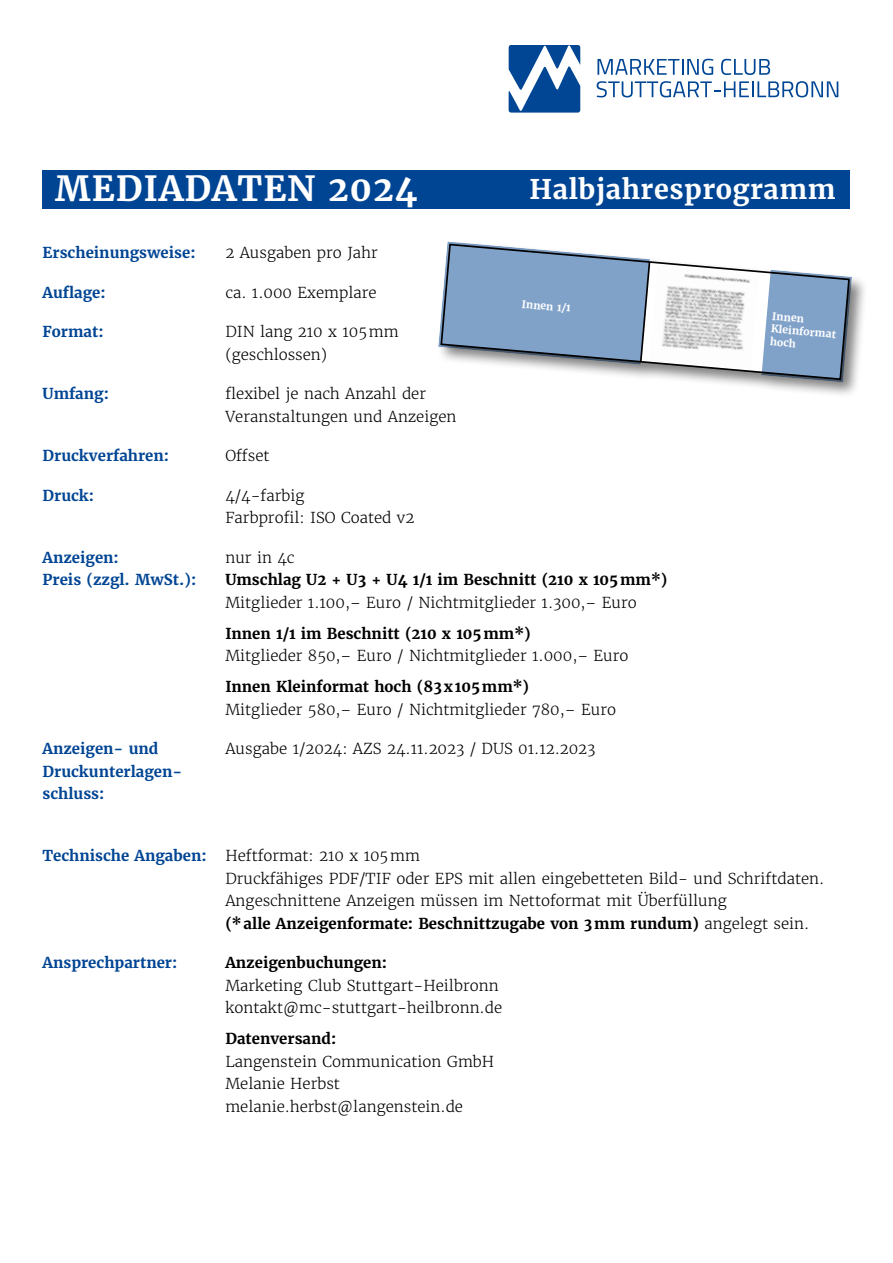
<style>
.page{position:relative;width:893px;height:1263px;background:#fff}
.page>*{position:absolute;margin:0;border:0;box-sizing:border-box;transform-origin:0 0}
.t1{font:700 34.5px "Merriweather";letter-spacing:.03em;color:#fff}
.t2{font:700 27px "Merriweather";letter-spacing:.02em;color:#fff}
.t3{font:300 15px/22.5px "Merriweather";color:#000}
.t4{font:700 15px/22.5px "Merriweather";color:#004594}
.t5{font:700 15px "Merriweather";color:#000}
.t6{font:700 10.5px/12.6px "Merriweather";color:#fff}
.s1{font-weight:700;color:#004594}
.s2{font-weight:700}
</style>
<div class="page">
<div style="left:43px;top:170px;width:807px;height:38px;background:#004594"></div>
<div style="left:436px;top:240px;width:432px;height:159px;background:#000;opacity:.5"></div>
<svg style="left:439px;top:243px;width:412px;height:138px"></svg>
<svg style="left:438px;top:241px;width:213px;height:124px;background:#8ca6c4"></svg>
<svg style="left:761px;top:270px;width:91px;height:112px;background:#849ebd"></svg>
<svg style="left:509px;top:45px;width:71px;height:68px"></svg>
<svg style="left:597px;top:59px;width:116px;height:16px"></svg>
<svg style="left:721px;top:59px;width:49px;height:16px"></svg>
<svg style="left:597px;top:81px;width:241px;height:16px"></svg>
<img style="left:649px;top:264px;width:110px;height:106px">
<h1 class="t1" style="left:55px;top:166px;width:364px">MEDIADATEN 2024</h1>
<h2 class="t2" style="left:529px;top:172px;width:308px">Halbjahresprogramm</h2>
<p class="t4" style="left:43px;top:241px;width:155px">Erscheinungsweise:</p>
<p class="t3" style="left:225px;top:242px;width:154px">2 Ausgaben pro Jahr</p>
<p class="t4" style="left:43px;top:281px;width:65px">Auflage:</p>
<p class="t3" style="left:225px;top:281px;width:153px">ca. 1.000 Exemplare</p>
<p class="t4" style="left:43px;top:320px;width:63px">Format:</p>
<p class="t3" style="left:225px;top:321px;width:175px">DIN lang 210 x 105mm (geschlossen)</p>
<p class="t4" style="left:43px;top:383px;width:68px">Umfang:</p>
<p class="t3" style="left:225px;top:383px;width:233px">flexibel je nach Anzahl der<br>Veranstaltungen und Anzeigen</p>
<p class="t4" style="left:43px;top:445px;width:128px">Druckverfahren:</p>
<p class="t3" style="left:225px;top:445px;width:46px">Offset</p>
<p class="t4" style="left:43px;top:484px;width:53px">Druck:</p>
<p class="t3" style="left:225px;top:484px;width:190px">4/4-farbig<br>Farbprofil: ISO Coated v2</p>
<p class="t4" style="left:43px;top:546px;width:78px">Anzeigen:</p>
<p class="t3" style="left:225px;top:546px;width:71px">nur in 4c</p>
<p class="t4" style="left:43px;top:569px;width:155px">Preis (zzgl. MwSt.):</p>
<p class="t5" style="left:225px;top:570px;width:443px">Umschlag U2 + U3 + U4 1/1 im Beschnitt (210 x 105mm*)</p>
<p class="t3" style="left:225px;top:591px;width:413px">Mitglieder 1.100,– Euro / Nichtmitglieder 1.300,– Euro</p>
<p class="t5" style="left:225px;top:624px;width:307px">Innen 1/1 im Beschnitt (210 x 105mm*)</p>
<p class="t3" style="left:225px;top:645px;width:405px">Mitglieder 850,– Euro / Nichtmitglieder 1.000,– Euro</p>
<p class="t5" style="left:225px;top:677px;width:305px">Innen Kleinformat hoch (83x105mm*)</p>
<p class="t3" style="left:225px;top:698px;width:392px">Mitglieder 580,– Euro / Nichtmitglieder 780,– Euro</p>
<p class="t4" style="left:43px;top:738px;width:117px">Anzeigen- und</p>
<p class="t3" style="left:225px;top:738px;width:372px">Ausgabe 1/2024: AZS 24.11.2023 / DUS 01.12.2023</p>
<p class="t4" style="left:43px;top:760px;width:141px">Druckunterlagen&shy;schluss:</p>
<p class="t6" style="left:522px;top:297px;width:51px;rotate:5deg">Innen 1/1</p>
<p class="t6" style="left:773px;top:310px;width:67px;rotate:5deg">Innen<br>Kleinformat hoch</p>
<p class="t3" style="left:225px;top:845px;width:600px;text-indent:-183px"><span class="s1">Technische Angaben:</span> Heftformat: 210 x 105mm<br>Druckfähiges PDF/TIF oder EPS mit allen eingebetteten Bild- und Schriftdaten.<br>Angeschnittene Anzeigen müssen im Nettoformat mit Überfüllung<br><span class="s2">(*alle Anzeigenformate: Beschnittzugabe von 3mm rundum)</span> angelegt sein.</p>
<p class="t4" style="left:43px;top:952px;width:136px">Ansprechpartner:</p>
<p class="t5" style="left:225px;top:953px;width:163px">Anzeigenbuchungen:</p>
<p class="t3" style="left:225px;top:974px;width:278px">Marketing Club Stuttgart-Heilbronn kontakt@mc-stuttgart-heilbronn.de</p>
<p class="t5" style="left:225px;top:1029px;width:112px">Datenversand:</p>
<p class="t3" style="left:225px;top:1050px;width:270px">Langenstein Communication GmbH<br>Melanie Herbst melanie.herbst@langenstein.de</p>
</div>
